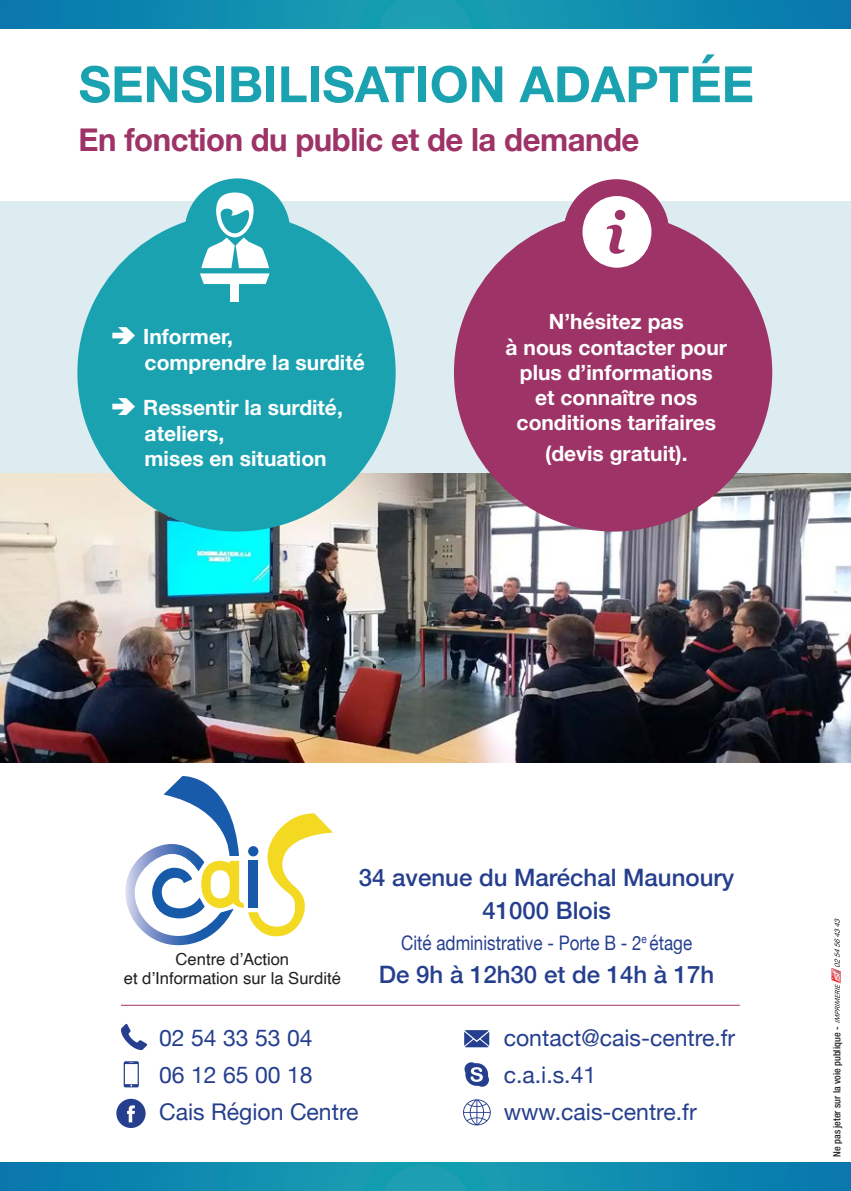
<style>
.page{position:relative;width:851px;height:1191px;background:#fff}
.page>*{position:absolute;margin:0;border:0;box-sizing:border-box;transform-origin:0 0}
.t1{font:700 50px "Helvetica Neue";color:#1ba2b0}
.t2{font:700 32px "Helvetica Neue";letter-spacing:-.015em;color:#9e3367}
.t3{font:500 24px/33.4px "Helvetica Neue";color:#253f8e;text-align:center}
.t4{font:23px "Helvetica Neue";color:#253f8e}
.t5{font:700 21px/25.2px "Helvetica Neue";color:#fff;text-align:center}
.t6{font:20px "Helvetica Neue";color:#253f8e;scale:.85 1}
.t7{font:16.6px/18.8px "Helvetica";color:#231f20;text-align:center}
.t8{font:500 condensed 10px "Helvetica Neue";color:#231f20}
</style>
<div class="page">
<svg style="left:0;top:0;width:850px;height:28px;background:#108baf"></svg>
<svg style="left:0;top:1162px;width:850px;height:29px;background:#108baf"></svg>
<hr style="left:121px;top:1004px;width:618px;height:1px;background:#9e3367">
<svg style="left:124px;top:1061px;width:15px;height:26px"></svg>
<svg style="left:463px;top:1099px;width:27px;height:26px"></svg>
<svg style="left:116px;top:1098px;width:29px;height:30px"></svg>
<svg style="left:464px;top:1062px;width:25px;height:24px"></svg>
<svg style="left:464px;top:1030px;width:25px;height:17px"></svg>
<svg style="left:121px;top:1024px;width:26px;height:26px"></svg>
<svg style="left:125px;top:776px;width:208px;height:169px"></svg>
<div style="left:0;top:201px;width:850px;height:562px;background:#dcecf0"></div>
<img style="left:0;top:473px;width:850px;height:290px">
<div style="left:454px;top:213px;width:318px;height:318px;background:#9e3367;border-radius:50%"></div>
<div style="left:77px;top:213px;width:318px;height:318px;background:#1ba2b0;border-radius:50%"></div>
<div style="left:563px;top:179px;width:106px;height:105px;background:#9e3367;border-radius:50%"></div>
<div style="left:185px;top:178px;width:105px;height:106px;background:#1ba2b0;border-radius:50%"></div>
<svg style="left:582px;top:196px;width:69px;height:72px"></svg>
<svg style="left:200px;top:192px;width:69px;height:92px"></svg>
<div style="left:230px;top:281px;width:9px;height:21px;background:#fff"></div>
<svg style="left:831px;top:918px;width:9px;height:105px"></svg>
<p class="t1" style="left:79px;top:45px;width:676px">SENSIBILISATION ADAPTÉE</p>
<p class="t2" style="left:79px;top:115px;width:562px">En fonction du public et de la demande</p>
<p class="t5" style="left:143px;top:325px;width:91px">Informer,</p>
<p class="t5" style="left:145px;top:350px;width:222px">comprendre la surdité</p>
<p class="t5" style="left:143px;top:396px;width:201px">Ressentir la surdité,</p>
<p class="t5" style="left:145px;top:421px;width:81px">ateliers,</p>
<p class="t5" style="left:145px;top:446px;width:183px">mises en situation</p>
<p class="t5" style="left:505px;top:310px;width:223px">N’hésitez pas<br>à nous contacter pour plus d’informations<br>et connaître nos conditions tarifaires</p>
<p class="t5" style="left:545px;top:441px;width:144px">(devis gratuit).</p>
<p class="t7" style="left:124px;top:950px;width:219px">Centre dʼAction<br>et dʼInformation sur la Surdité</p>
<p class="t3" style="left:359px;top:858px;width:377px">34 avenue du Maréchal Maunoury<br>41000 Blois</p>
<p class="t6" style="left:401px;top:928px;width:344px">Cité administrative - Porte B - 2<sup>e</sup> étage</p>
<p class="t3" style="left:379px;top:955px;width:337px">De 9h à 12h30 et de 14h à 17h</p>
<p class="t4" style="left:159px;top:1020px;width:155px">02 54 33 53 04</p>
<p class="t4" style="left:159px;top:1058px;width:155px">06 12 65 00 18</p>
<p class="t4" style="left:159px;top:1095px;width:201px">Cais Région Centre</p>
<p class="t4" style="left:503px;top:1020px;width:233px">contact@cais-centre.fr</p>
<p class="t4" style="left:503px;top:1058px;width:94px">c.a.i.s.41</p>
<p class="t4" style="left:503px;top:1095px;width:194px">www.cais-centre.fr</p>
<p class="t8" style="left:830px;top:1156px;width:131px;rotate:-90deg">Ne pas jeter sur la voie publique -</p>
</div>
